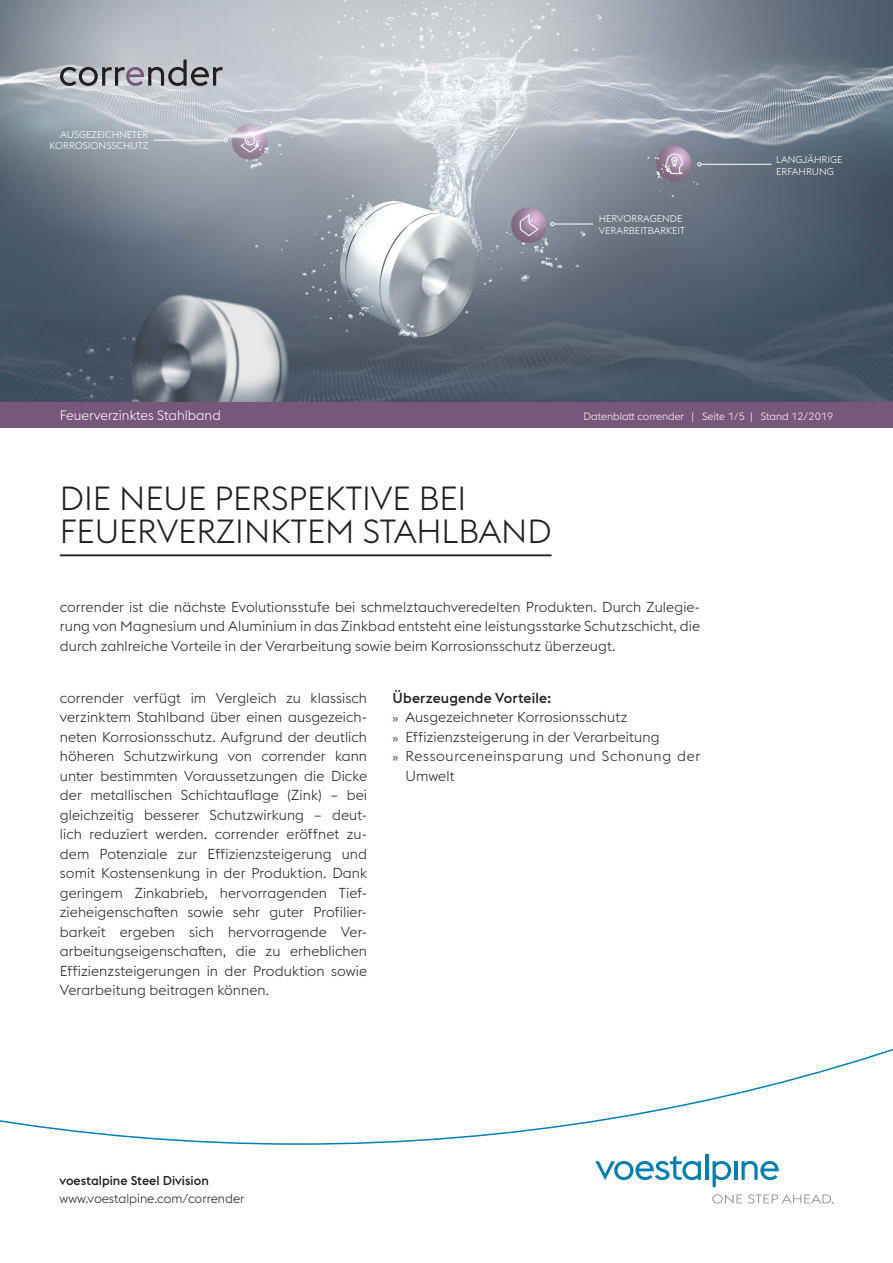
<style>
.page{position:relative;width:893px;height:1263px;background:#fff}
.page>*{position:absolute;margin:0;border:0;box-sizing:border-box;transform-origin:0 0}
.t1{font:300 33px/33px "voestalpine";color:#231f20}
.t2{font:300 14.25px/19.5px "voestalpine";letter-spacing:.01em;color:#231f20;text-align:justify}
.t3{font:300 14.25px "voestalpine";letter-spacing:.045em;color:#231f20}
.t4{font:500 14.25px "voestalpine";letter-spacing:.01em;color:#231f20}
.t5{font:300 13.5px "voestalpine";color:#fff}
.t6{font:300 12.75px "voestalpine";color:#231f20}
.t7{font:500 12.75px "voestalpine";color:#231f20}
.t8{font:300 10.5px "voestalpine";color:#fff}
.t9{font:300 9.75px/11.7px "voestalpine";color:#fff}
.s1{font-weight:500;font-size:11.25px;color:#77587a}
</style>
<div class="page">
<img style="left:0;top:0;width:893px;height:402px">
<hr style="left:701px;top:164px;width:70px;height:1px;background:#fff">
<svg style="left:697px;top:162px;width:4px;height:4px"></svg>
<hr style="left:554px;top:224px;width:39px;height:1px;background:#fff">
<svg style="left:550px;top:222px;width:4px;height:4px"></svg>
<div style="left:0;top:402px;width:893px;height:25px;background:#77587a"></div>
<svg style="left:0;top:0;width:313px;height:248px;background:#9ba2ab"></svg>
<svg style="left:60px;top:60px;width:162px;height:26px;background:#9a9ca0"></svg>
<svg style="left:0;top:1048px;width:893px;height:97px"></svg>
<svg style="left:595px;top:1156px;width:106px;height:24px"></svg>
<hr style="left:705px;top:1154px;width:3px;height:26px;background:#007fb1">
<svg style="left:713px;top:1161px;width:18px;height:26px"></svg>
<hr style="left:734px;top:1161px;width:3px;height:19px;background:#007fb1">
<svg style="left:741px;top:1161px;width:38px;height:19px"></svg>
<svg style="left:712px;top:1194px;width:30px;height:9px"></svg>
<svg style="left:748px;top:1194px;width:85px;height:9px"></svg>
<hr style="left:60px;top:554px;width:492px;height:2px;background:#231f20">
<p class="t9" style="left:50px;top:128px;width:100px;text-align:right">AUSGEZEICHNETER<br>KORROSIONSSCHUTZ</p>
<p class="t9" style="left:599px;top:213px;width:88px">HERVORRAGENDE<br>VERARBEITBARKEIT</p>
<p class="t9" style="left:776px;top:154px;width:68px">LANGJÄHRIGE<br>ERFAHRUNG</p>
<p class="t5" style="left:60px;top:407px;width:162px">Feuerverzinktes Stahlband</p>
<p class="t8" style="left:583px;top:410px;width:251px">Datenblatt corrender | Seite 1/5 | Stand 12/2019</p>
<h1 class="t1" style="left:60px;top:482px;width:493px">DIE NEUE PERSPEKTIVE BEI<br>FEUERVERZINKTEM STAHLBAND</h1>
<p class="t2" style="left:60px;top:597px;width:642px">corrender ist die nächste Evolutionsstufe bei schmelztauchveredelten Produkten. Durch Zulegie&shy;rung von Magnesium und Aluminium in das Zinkbad entsteht eine leistungsstarke Schutzschicht, die durch zahlreiche Vorteile in der Verarbeitung sowie beim Korrosionsschutz überzeugt.</p>
<p class="t2" style="left:60px;top:688px;width:309px">corrender verfügt im Vergleich zu klassisch verzinktem Stahlband über einen ausgezeich&shy;neten Korrosionsschutz. Aufgrund der deutlich höheren Schutzwirkung von corrender kann unter bestimmten Voraussetzungen die Dicke der metallischen Schichtauflage (Zink) – bei gleichzeitig besserer Schutzwirkung – deut&shy;lich reduziert werden. corrender eröffnet zu&shy;dem Potenziale zur Effizienzsteigerung und somit Kostensenkung in der Produktion. Dank geringem Zinkabrieb, hervorragenden Tief&shy;zieheigenschaften sowie sehr guter Profilier&shy;barkeit ergeben sich hervorragende Ver&shy;arbeitungseigenschaften, die zu erheblichen Effizienzsteigerungen in der Produktion sowie Verarbeitung beitragen können.</p>
<p class="t4" style="left:393px;top:689px;width:160px">Überzeugende Vorteile:</p>
<p class="t2" style="left:393px;top:707px;width:236px"><span class="s1">»</span> Ausgezeichneter Korrosionsschutz</p>
<p class="t2" style="left:393px;top:727px;width:268px"><span class="s1">»</span> Effizienzsteigerung in der Verarbeitung</p>
<p class="t3" style="left:393px;top:748px;width:309px"><span class="s1">»</span> Ressourceneinsparung und Schonung der</p>
<p class="t2" style="left:405px;top:766px;width:51px">Umwelt</p>
<p class="t7" style="left:60px;top:1173px;width:151px">voestalpine Steel Division</p>
<p class="t6" style="left:60px;top:1191px;width:187px">www.voestalpine.com/corrender</p>
</div>
